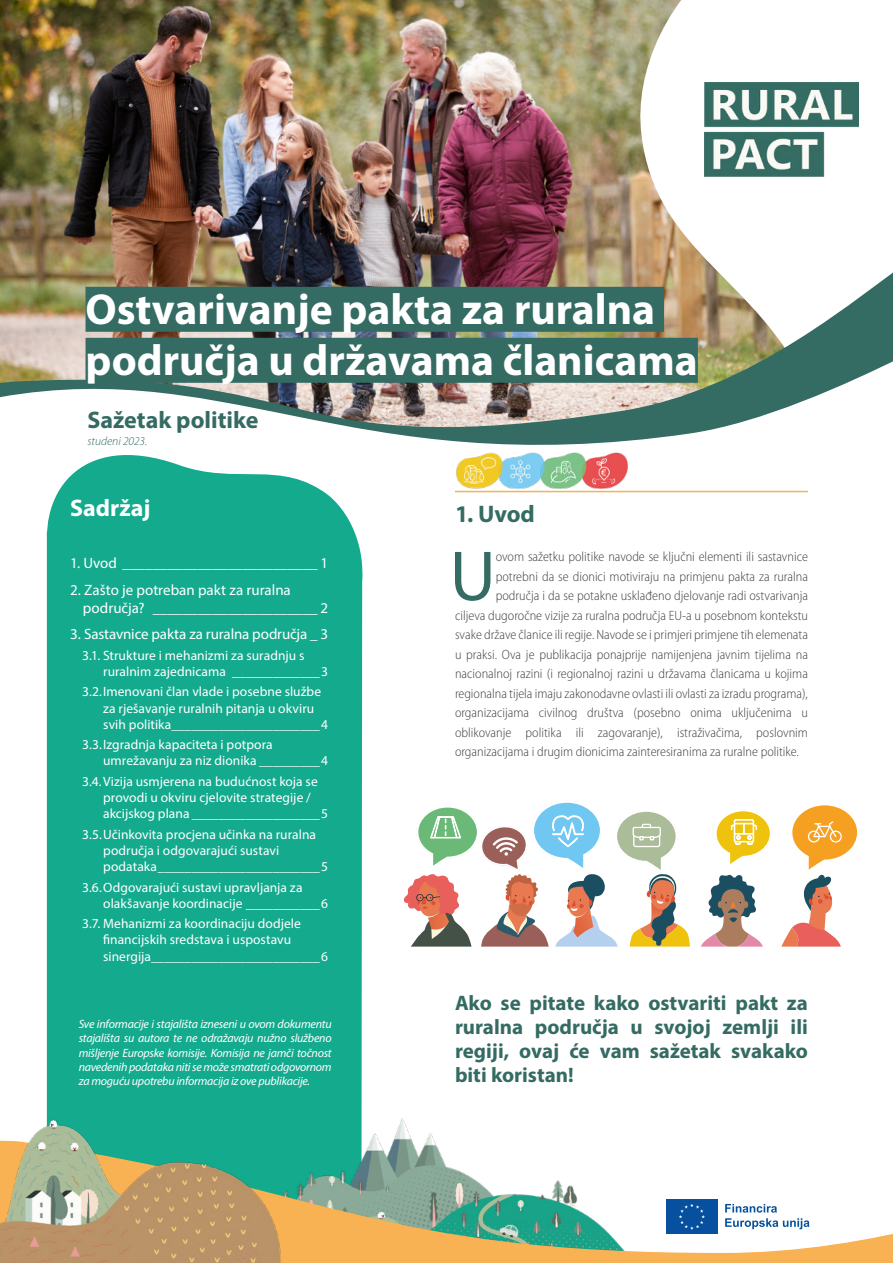
<style>
.page{position:relative;width:893px;height:1263px;background:#fff}
.page>*{position:absolute;margin:0;border:0;box-sizing:border-box;transform-origin:0 0}
.Body_text_first{font:71.4px "Myriad Pro";color:#346b62}
.t1{font:700 43.5px/51px "Myriad Pro";color:#fff}
.Policy{font:700 24px "Myriad Pro";color:#346b62}
.TOC_Content{font:700 24px "Myriad Pro";color:#fff}
.Title_01{font:700 24px "Myriad Pro";color:#346b62}
._00_Quotes_first{font:700 21px/24px "Myriad Pro";color:#346b62;text-align:justify}
.t2{font:15px/18px "Myriad Pro";color:#fff}
.Body_text_first-2{font:300 semi-condensed 13.5px "Myriad Pro";color:#414042}
.t3{font:13.5px/16.2px "Myriad Pro";color:#fff}
.Information{font:italic 12px/14.4px "Myriad Pro";letter-spacing:-.02em;color:#fff;text-align:justify}
.Date{font:italic 300 12px "Myriad Pro";color:#346b62}
</style>
<div class="page">
<img style="left:0;top:0;width:625px;height:257px">
<svg style="left:625px;top:0;width:234px;height:257px"></svg>
<img style="left:0;top:257px;width:893px;height:91px">
<svg style="left:0;top:348px;width:893px;height:145px"></svg>
<div style="left:47px;top:732px;width:315px;height:378px;background:#14aa8e"></div>
<svg style="left:0;top:394px;width:381px;height:338px;fill:#14aa8e"></svg>
<img style="left:182px;top:1052px;width:253px;height:89px">
<svg style="left:287px;top:1141px;width:606px;height:122px"></svg>
<img style="left:0;top:1110px;width:287px;height:153px">
<img style="left:705px;top:82px;width:153px;height:96px">
<div style="left:86px;top:287px;width:578px;height:45px;background:#346b62"></div>
<div style="left:86px;top:338px;width:612px;height:45px;background:#346b62"></div>
<hr style="left:455px;top:491px;width:353px;height:1px;background:#f8b153">
<svg style="left:701px;top:874px;width:62px;height:73px"></svg>
<svg style="left:715px;top:809px;width:57px;height:57px"></svg>
<svg style="left:781px;top:803px;width:77px;height:144px"></svg>
<svg style="left:404px;top:802px;width:286px;height:145px"></svg>
<img style="left:449px;top:447px;width:185px;height:41px">
<p class="t1" style="left:86px;top:283px;width:614px">Ostvarivanje pakta za ruralna područja u državama članicama</p>
<p class="Policy" style="left:87px;top:404px;width:173px">Sažetak politike</p>
<p class="Date" style="left:87px;top:435px;width:62px">studeni 2023.</p>
<p class="TOC_Content" style="left:70px;top:492px;width:82px">Sadržaj</p>
<p class="t2" style="left:70px;top:554px;width:260px">1. Uvod __________________________ 1</p>
<p class="t2" style="left:83px;top:580px;width:247px;text-indent:-13px">2. Zašto je potreban pakt za ruralna područja? ______________________ 2</p>
<p class="t2" style="left:70px;top:625px;width:259px">3. Sastavnice pakta za ruralna područja _ 3</p>
<p class="t3" style="left:103px;top:647px;width:227px;text-indent:-21px">3.1. Strukture i mehanizmi za suradnju s ruralnim zajednicama _____________3</p>
<p class="t3" style="left:103px;top:683px;width:227px;text-indent:-21px">3.2.Imenovani član vlade i posebne službe za rješavanje ruralnih pitanja u okviru svih politika______________________4</p>
<p class="t3" style="left:103px;top:736px;width:227px;text-indent:-21px">3.3.Izgradnja kapaciteta i potpora umrežavanju za niz dionika _________4</p>
<p class="t3" style="left:103px;top:773px;width:227px;text-indent:-21px">3.4.Vizija usmjerena na budućnost koja se provodi u okviru cjelovite strategije / akcijskog plana ___________________5</p>
<p class="t3" style="left:103px;top:826px;width:227px;text-indent:-21px">3.5.Učinkovita procjena učinka na ruralna područja i odgovarajući sustavi podataka________________________5</p>
<p class="t3" style="left:103px;top:879px;width:227px;text-indent:-21px">3.6.Odgovarajući sustavi upravljanja za olakšavanje koordinacije ___________6</p>
<p class="t3" style="left:103px;top:915px;width:227px;text-indent:-21px">3.7. Mehanizmi za koordinaciju dodjele financijskih sredstava i uspostavu sinergija_________________________6</p>
<p class="Information" style="left:79px;top:1016px;width:255px">Sve informacije i stajališta izneseni u ovom dokumentu stajališta su autora te ne odražavaju nužno službeno mišljenje Europske komisije. Komisija ne jamči točnost navedenih podataka niti se može smatrati odgovornom za moguću upotrebu informacija iz ove publikacije.</p>
<h1 class="Title_01" style="left:455px;top:498px;width:81px">1. Uvod</h1>
<p class="Body_text_first" style="left:450px;top:532px;width:48px">U</p>
<p class="Body_text_first-2" style="left:496px;top:549px;width:314px">ovom sažetku politike navode se ključni elementi ili sastavnice</p>
<p class="Body_text_first-2" style="left:496px;top:569px;width:314px">potrebni da se dionici motiviraju na primjenu pakta za ruralna</p>
<p class="Body_text_first-2" style="left:496px;top:588px;width:314px">područja i da se potakne usklađeno djelovanje radi ostvarivanja</p>
<p class="Body_text_first-2" style="left:455px;top:608px;width:354px">ciljeva dugoročne vizije za ruralna područja EU-a u posebnom kontekstu</p>
<p class="Body_text_first-2" style="left:455px;top:627px;width:354px">svake države članice ili regije. Navode se i primjeri primjene tih elemenata</p>
<p class="Body_text_first-2" style="left:455px;top:647px;width:354px">u praksi. Ova je publikacija ponajprije namijenjena javnim tijelima na</p>
<p class="Body_text_first-2" style="left:455px;top:666px;width:354px">nacionalnoj razini (i regionalnoj razini u državama članicama u kojima</p>
<p class="Body_text_first-2" style="left:455px;top:686px;width:354px">regionalna tijela imaju zakonodavne ovlasti ili ovlasti za izradu programa),</p>
<p class="Body_text_first-2" style="left:455px;top:705px;width:354px">organizacijama civilnog društva (posebno onima uključenima u</p>
<p class="Body_text_first-2" style="left:455px;top:725px;width:354px">oblikovanje politika ili zagovaranje), istraživačima, poslovnim</p>
<p class="Body_text_first-2" style="left:455px;top:744px;width:345px">organizacijama i drugim dionicima zainteresiranima za ruralne politike.</p>
<p class="_00_Quotes_first" style="left:455px;top:990px;width:354px">Ako se pitate kako ostvariti pakt za ruralna područja u svojoj zemlji ili regiji, ovaj će vam sažetak svakako biti koristan!</p>
</div>
